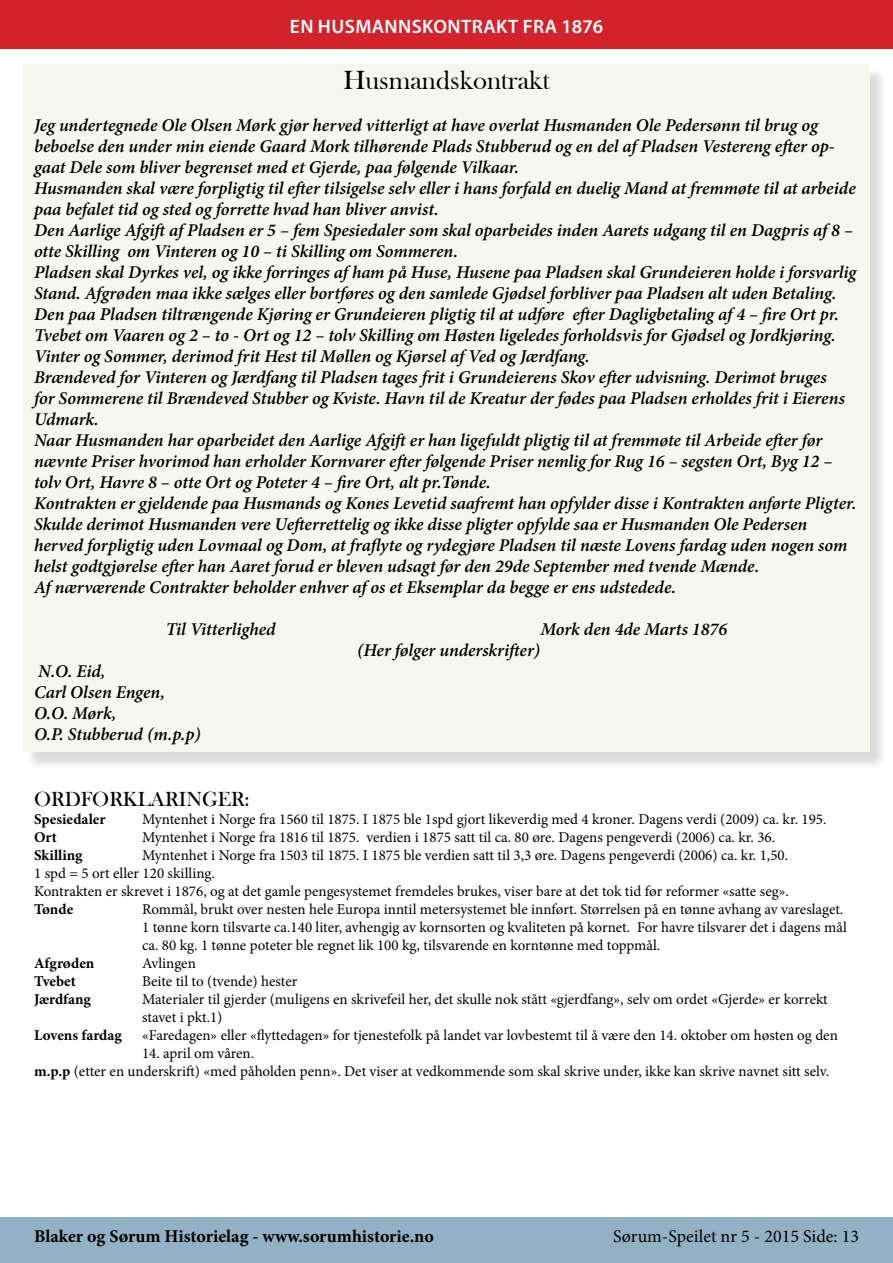
<style>
.page{position:relative;width:893px;height:1263px;background:#fff}
.page>*{position:absolute;margin:0;border:0;box-sizing:border-box;transform-origin:0 0}
.t1{font:27px "Bask Old Face";color:#000}
.t2{font:21px "Bask Old Face";color:#000}
.t3{font:600 19.5px "Myriad Pro";letter-spacing:.02em;color:#fff}
.t4{font:italic 600 18px/21px "Minion Pro";letter-spacing:-.005em;color:#000}
.t5{font:700 18px "Minion Pro";color:#000}
.t6{font:18px "Minion Pro";color:#000}
.t7{font:15px/18px "Minion Pro";color:#000}
.t8{font:700 15px "Minion Pro";color:#000}
.s1{font-weight:700}
</style>
<div class="page">
<div style="left:0;top:1218px;width:893px;height:45px;background:#92b1c5"></div>
<div style="left:0;top:0;width:893px;height:49px;background:#d2232a"></div>
<div style="left:26px;top:66px;width:862px;height:704px;background:#000;opacity:.75"></div>
<div style="left:23px;top:64px;width:847px;height:688px;background:#f7f7f1"></div>
<p class="t3" style="left:290px;top:14px;width:315px">EN HUSMANNSKONTRAKT FRA 1876</p>
<h1 class="t1" style="left:343px;top:65px;width:208px">Husmandskontrakt</h1>
<p class="t4" style="left:34px;top:114px;width:824px">Jeg undertegnede Ole Olsen Mørk gjør herved vitterligt at have overlat Husmanden Ole Pedersønn til brug og beboelse den under min eiende Gaard Mork tilhørende Plads Stubberud og en del af Pladsen Vestereng efter op&shy;gaat Dele som bliver begrenset med et Gjerde, paa følgende Vilkaar.<br>Husmanden skal være forpligtig til efter tilsigelse selv eller i hans forfald en duelig Mand at fremmøte til at arbeide paa befalet tid og sted og forrette hvad han bliver anvist.<br>Den Aarlige Afgift af Pladsen er 5 – fem Spesiedaler som skal oparbeides inden Aarets udgang til en Dagpris af 8 – otte Skilling om Vinteren og 10 – ti Skilling om Sommeren.<br>Pladsen skal Dyrkes vel, og ikke forringes af ham på Huse, Husene paa Pladsen skal Grundeieren holde i forsvarlig Stand. Afgrøden maa ikke sælges eller bortføres og den samlede Gjødsel forbliver paa Pladsen alt uden Betaling.<br>Den paa Pladsen tiltrængende Kjøring er Grundeieren pligtig til at udføre efter Dagligbetaling af 4 – fire Ort pr.<br>Tvebet om Vaaren og 2 – to - Ort og 12 – tolv Skilling om Høsten ligeledes forholdsvis for Gjødsel og Jordkjøring.<br>Vinter og Sommer, derimod frit Hest til Møllen og Kjørsel af Ved og Jærdfang.<br>Brændeved for Vinteren og Jærdfang til Pladsen tages frit i Grundeierens Skov efter udvisning. Derimot bruges<br>for Sommerene til Brændeved Stubber og Kviste. Havn til de Kreatur der fødes paa Pladsen erholdes frit i Eierens Udmark.<br>Naar Husmanden har oparbeidet den Aarlige Afgift er han ligefuldt pligtig til at fremmøte til Arbeide efter før nævnte Priser hvorimod han erholder Kornvarer efter følgende Priser nemlig for Rug 16 – segsten Ort, Byg 12 – tolv Ort, Havre 8 – otte Ort og Poteter 4 – fire Ort, alt pr.Tønde.<br>Kontrakten er gjeldende paa Husmands og Kones Levetid saafremt han opfylder disse i Kontrakten anførte Pligter.<br>Skulde derimot Husmanden vere Uefterrettelig og ikke disse pligter opfylde saa er Husmanden Ole Pedersen herved forpligtig uden Lovmaal og Dom, at fraflyte og rydegjøre Pladsen til næste Lovens fardag uden nogen som helst godtgjørelse efter han Aaret forud er bleven udsagt før den 29de September med tvende Mænde.<br>Af nærværende Contrakter beholder enhver af os et Eksemplar da begge er ens udstedede.</p>
<p class="t4" style="left:166px;top:618px;width:111px">Til Vitterlighed</p>
<p class="t4" style="left:540px;top:618px;width:188px">Mork den 4de Marts 1876</p>
<p class="t4" style="left:357px;top:639px;width:185px">(Her følger underskrifter)</p>
<p class="t4" style="left:34px;top:660px;width:168px">N.O. Eid,<br>Carl Olsen Engen,<br>O.O. Mørk,<br>O.P. Stubberud (m.p.p)</p>
<p class="t2" style="left:34px;top:787px;width:217px">ORDFORKLARINGER:</p>
<p class="t8" style="left:34px;top:808px;width:73px">Spesiedaler</p>
<p class="t7" style="left:142px;top:810px;width:686px">Myntenhet i Norge fra 1560 til 1875. I 1875 ble 1spd gjort likeverdig med 4 kroner. Dagens verdi (2009) ca. kr. 195.</p>
<p class="t8" style="left:34px;top:826px;width:24px">Ort</p>
<p class="t7" style="left:142px;top:828px;width:635px">Myntenhet i Norge fra 1816 til 1875. verdien i 1875 satt til ca. 80 øre. Dagens pengeverdi (2006) ca. kr. 36.</p>
<p class="t8" style="left:34px;top:844px;width:50px">Skilling</p>
<p class="t7" style="left:34px;top:846px;width:756px;text-indent:108px">Myntenhet i Norge fra 1503 til 1875. I 1875 ble verdien satt til 3,3 øre. Dagens pengeverdi (2006) ca. kr. 1,50.<br>1 spd = 5 ort eller 120 skilling.<br>Kontrakten er skrevet i 1876, og at det gamle pengesystemet fremdeles brukes, viser bare at det tok tid før reformer «satte seg».</p>
<p class="t8" style="left:34px;top:898px;width:41px">Tønde</p>
<p class="t7" style="left:142px;top:900px;width:706px">Rommål, brukt over nesten hele Europa inntil metersystemet ble innført. Størrelsen på en tønne avhang av vareslaget.<br>1 tønne korn tilsvarte ca.140 liter, avhengig av kornsorten og kvaliteten på kornet. For havre tilsvarer det i dagens mål ca. 80 kg. 1 tønne poteter ble regnet lik 100 kg, tilsvarende en korntønne med toppmål.</p>
<p class="t8" style="left:34px;top:952px;width:62px">Afgrøden</p>
<p class="t7" style="left:142px;top:954px;width:55px">Avlingen</p>
<p class="t8" style="left:34px;top:970px;width:43px">Tvebet</p>
<p class="t7" style="left:142px;top:972px;width:157px">Beite til to (tvende) hester</p>
<p class="t8" style="left:34px;top:988px;width:58px">Jærdfang</p>
<p class="t7" style="left:142px;top:990px;width:687px">Materialer til gjerder (muligens en skrivefeil her, det skulle nok stått «gjerdfang», selv om ordet «Gjerde» er korrekt stavet i pkt.1)</p>
<p class="t8" style="left:34px;top:1024px;width:89px">Lovens fardag</p>
<p class="t7" style="left:142px;top:1026px;width:697px">«Faredagen» eller «flyttedagen» for tjenestefolk på landet var lovbestemt til å være den 14. oktober om høsten og den</p>
<p class="t7" style="left:34px;top:1044px;width:797px;text-indent:108px">14. april om våren.<br><span class="s1">m.p.p</span> (etter en underskrift) «med påholden penn». Det viser at vedkommende som skal skrive under, ikke kan skrive navnet sitt selv.</p>
<p class="t5" style="left:34px;top:1223px;width:401px">Blaker og Sørum Historielag - www.sorumhistorie.no</p>
<p class="t6" style="left:613px;top:1224px;width:247px">Sørum-Speilet nr 5 - 2015 Side: 13</p>
</div>
